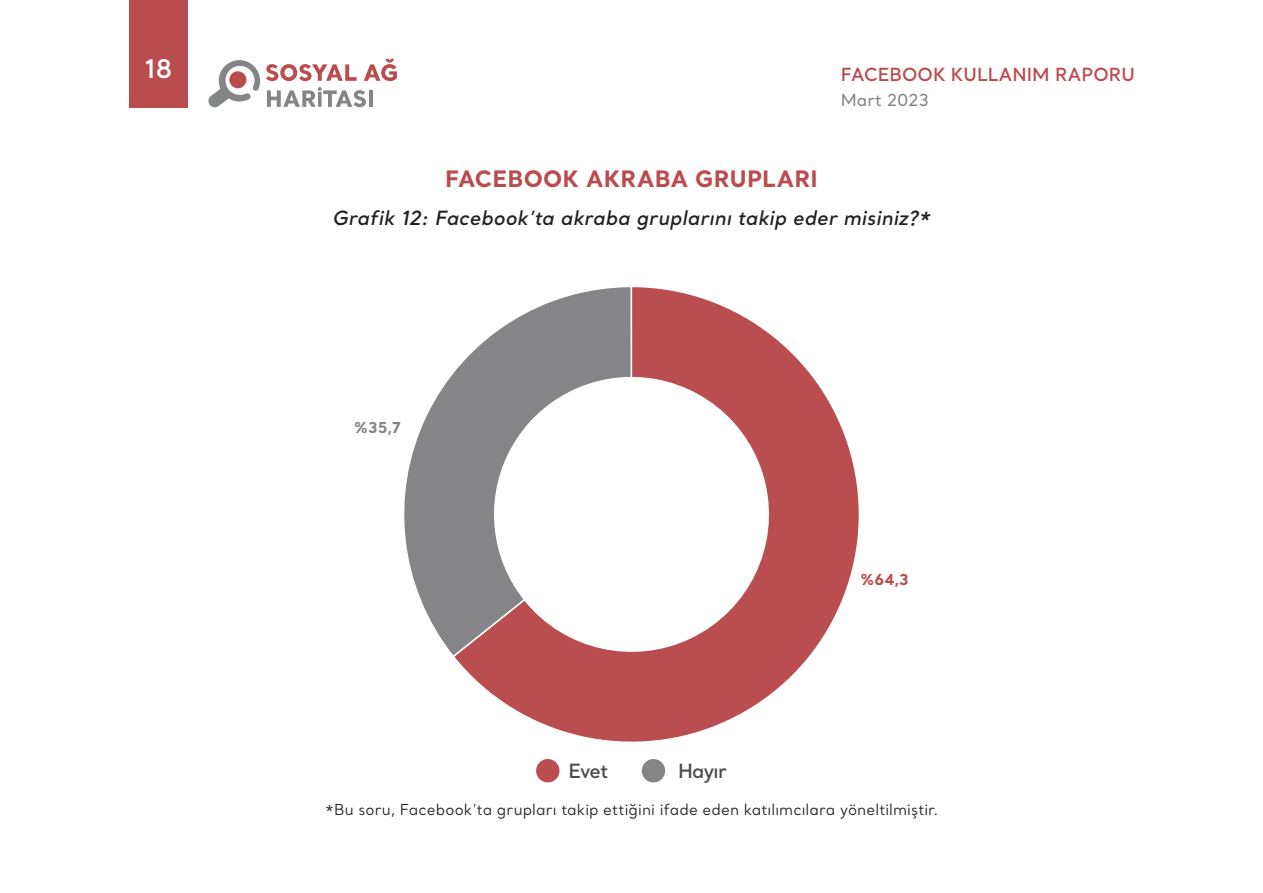
<style>
.page{position:relative;width:1263px;height:893px;background:#fff}
.page>*{position:absolute;margin:0;border:0;box-sizing:border-box;transform-origin:0 0}
.t1{font:600 25.5px "Santral";color:#fff}
.ANA_METIN{font:700 22.5px "Santral";letter-spacing:.005em;color:#ba4c4e}
.ANA_METIN-2{font:italic 600 19.5px "Santral";letter-spacing:.01em;color:#231f20}
.t2{font:600 19.5px "Santral";letter-spacing:-.04em;color:#4b4c4b}
.t3{font:600 18px "Santral";color:#ba4c4e}
.t4{font:500 16.5px "Santral";color:#848587}
.ANA_METIN-3{font:15px "Santral";letter-spacing:.005em;color:#231f20}
.t5{font:700 15px "Santral";color:#ba4c4d}
.t6{font:700 15px "Santral";color:#848587}
</style>
<div class="page">
<svg style="left:208px;top:60px;width:52px;height:48px"></svg>
<svg style="left:266px;top:64px;width:91px;height:17px"></svg>
<svg style="left:364px;top:59px;width:33px;height:22px"></svg>
<svg style="left:267px;top:87px;width:99px;height:20px"></svg>
<hr style="left:369px;top:90px;width:3px;height:17px;background:#848587">
<div style="left:130px;top:0;width:58px;height:107px;background:#ba4c4e"></div>
<div style="left:536px;top:759px;width:23px;height:23px;background:#ba4d4f;border-radius:50%"></div>
<div style="left:642px;top:759px;width:23px;height:23px;background:#858587;border-radius:50%"></div>
<svg style="left:455px;top:287px;width:404px;height:481px"></svg>
<svg style="left:404px;top:287px;width:229px;height:371px"></svg>
<h1 class="t1" style="left:145px;top:52px;width:30px">18</h1>
<p class="t3" style="left:841px;top:62px;width:295px">FACEBOOK KULLANIM RAPORU</p>
<p class="t4" style="left:841px;top:90px;width:89px">Mart 2023</p>
<p class="ANA_METIN" style="left:445px;top:163px;width:374px">FACEBOOK AKRABA GRUPLARI</p>
<p class="ANA_METIN-2" style="left:332px;top:205px;width:600px">Grafik 12: Facebook’ta akraba gruplarını takip eder misiniz?*</p>
<p class="t6" style="left:354px;top:417px;width:49px">%35,7</p>
<p class="t2" style="left:569px;top:758px;width:41px">Evet</p>
<p class="t2" style="left:678px;top:758px;width:50px">Hayır</p>
<p class="t5" style="left:860px;top:569px;width:50px">%64,3</p>
<p class="ANA_METIN-3" style="left:324px;top:800px;width:615px">*Bu soru, Facebook’ta grupları takip ettiğini ifade eden katılımcılara yöneltilmiştir.</p>
</div>
